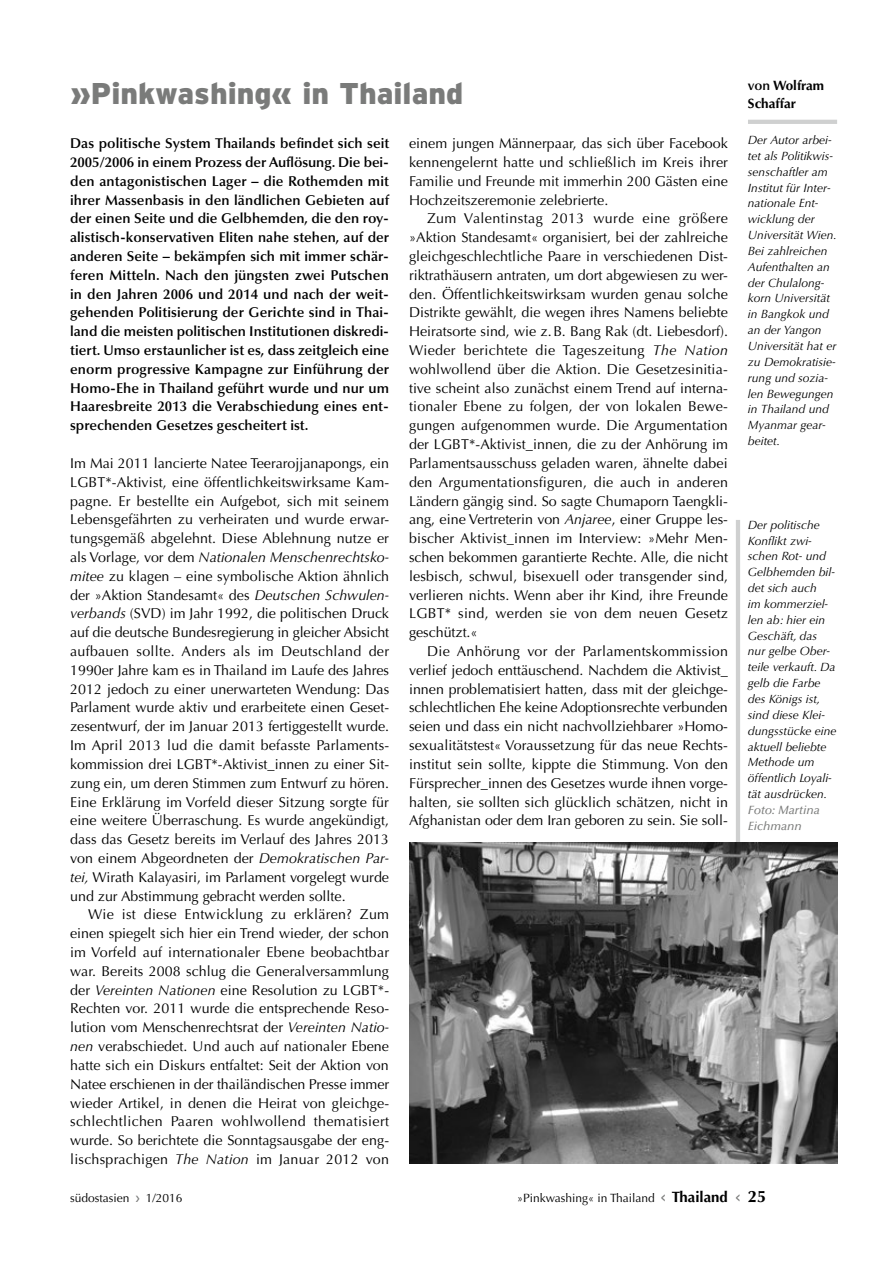
<style>
.page{position:relative;width:893px;height:1263px;background:#fff}
.page>*{position:absolute;margin:0;border:0;box-sizing:border-box;transform-origin:0 0}
.H1{font:900 30px "Interstate";color:#7a7b7a}
.Body{font:14.25px/18.8px "Optima LT Std";color:#000;text-align:justify}
.Body_1{font:14.25px/18.8px "Optima LT Std";color:#000;text-align:justify}
.Vorlauf{font:600 14.25px/18.8px "Optima LT Std";color:#000;text-align:justify}
.Autor{font:700 13.5px/17.9px "Optima LT Std";color:#000}
.Marginalie{font:italic 12px/15.9px "Optima LT Std";color:#000}
.t1{font:12px "Optima LT Std";color:#000}
.Quelle{font:italic 500 12px/15.9px "Optima LT Std";color:#7a7b7a}
.s1{font-style:italic}
.s2{font-weight:600}
.s3{font-family:"Interstate";color:#7a7b7a}
.s4{font-weight:700;font-size:15px}
.s5{font-family:"Interstate Regular 2";color:#7a7b7a}
.s6{font-weight:700;font-size:16.5px}
</style>
<div class="page">
<hr style="left:748px;top:120px;width:89px;height:4px;background:#cfd0d0">
<hr style="left:736px;top:520px;width:4px;height:371px;background:#cfd0d0">
<img style="left:409px;top:843px;width:428px;height:321px">
<p class="H1" style="left:70px;top:76px;width:395px">»Pinkwashing« in Thailand</p>
<p class="Vorlauf" style="left:70px;top:134px;width:321px">Das politische System Thailands befindet sich seit 2005/2006 in einem Prozess der Auflösung. Die bei&shy;den antagonistischen Lager – die Rothemden mit ihrer Massenbasis in den ländlichen Gebieten auf der einen Seite und die Gelbhemden, die den roy&shy;alistisch-konservativen Eliten nahe stehen, auf der anderen Seite – bekämpfen sich mit immer schär&shy;feren Mitteln. Nach den jüngsten zwei Putschen in den Jahren 2006 und 2014 und nach der weit&shy;gehenden Politisierung der Gerichte sind in Thai&shy;land die meisten politischen Institutionen diskredi&shy;tiert. Umso erstaunlicher ist es, dass zeitgleich eine enorm progressive Kampagne zur Einführung der Homo-Ehe in Thailand geführt wurde und nur um Haaresbreite 2013 die Verabschiedung eines ent&shy;sprechenden Gesetzes gescheitert ist.</p>
<p class="Body_1" style="left:70px;top:454px;width:321px">Im Mai 2011 lancierte Natee Teerarojjanapongs, ein LGBT*-Aktivist, eine öffentlichkeitswirksame Kam&shy;pagne. Er bestellte ein Aufgebot, sich mit seinem Lebensgefährten zu verheiraten und wurde erwar&shy;tungsgemäß abgelehnt. Diese Ablehnung nutze er als Vorlage, vor dem <span class="s1">Nationalen Menschenrechtsko&shy;mitee</span> zu klagen – eine symbolische Aktion ähnlich der »Aktion Standesamt« des <span class="s1">Deutschen Schwulen&shy;verbands</span> (SVD) im Jahr 1992, die politischen Druck auf die deutsche Bundesregierung in gleicher Absicht aufbauen sollte. Anders als im Deutschland der 1990er Jahre kam es in Thailand im Laufe des Jahres 2012 jedoch zu einer unerwarteten Wendung: Das Parlament wurde aktiv und erarbeitete einen Geset&shy;zesentwurf, der im Januar 2013 fertiggestellt wurde.<br>Im April 2013 lud die damit befasste Parlaments&shy;kommission drei LGBT*-Aktivist_innen zu einer Sit&shy;zung ein, um deren Stimmen zum Entwurf zu hören.<br>Eine Erklärung im Vorfeld dieser Sitzung sorgte für eine weitere Überraschung. Es wurde angekündigt, dass das Gesetz bereits im Verlauf des Jahres 2013 von einem Abgeordneten der <span class="s1">Demokratischen Par&shy;tei,</span> Wirath Kalayasiri, im Parlament vorgelegt wurde und zur Abstimmung gebracht werden sollte.</p>
<p class="Body" style="left:70px;top:905px;width:320px;text-indent:18px">Wie ist diese Entwicklung zu erklären? Zum einen spiegelt sich hier ein Trend wieder, der schon im Vorfeld auf internationaler Ebene beobachtbar war. Bereits 2008 schlug die Generalversammlung der <span class="s1">Vereinten Nationen</span> eine Resolution zu LGBT*- Rechten vor. 2011 wurde die entsprechende Reso&shy;lution vom Menschenrechtsrat der <span class="s1">Vereinten Natio&shy;nen</span> verabschiedet. Und auch auf nationaler Ebene hatte sich ein Diskurs entfaltet: Seit der Aktion von Natee erschienen in der thailändischen Presse immer wieder Artikel, in denen die Heirat von gleichge&shy;schlechtlichen Paaren wohlwollend thematisiert wurde. So berichtete die Sonntagsausgabe der eng&shy;lischsprachigen <span class="s1">The Nation</span> im Januar 2012 von</p>
<p class="Body" style="left:409px;top:134px;width:320px">einem jungen Männerpaar, das sich über Facebook kennengelernt hatte und schließlich im Kreis ihrer Familie und Freunde mit immerhin 200 Gästen eine Hochzeitszeremonie zelebrierte.</p>
<p class="Body" style="left:409px;top:209px;width:320px;text-indent:18px">Zum Valentinstag 2013 wurde eine größere »Aktion Standesamt« organisiert, bei der zahlreiche gleichgeschlechtliche Paare in verschiedenen Dist&shy;riktrathäusern antraten, um dort abgewiesen zu wer&shy;den. Öffentlichkeitswirksam wurden genau solche Distrikte gewählt, die wegen ihres Namens beliebte Heiratsorte sind, wie z.B. Bang Rak (dt. Liebesdorf).<br>Wieder berichtete die Tageszeitung <span class="s1">The Nation </span>wohlwollend über die Aktion. Die Gesetzesinitia&shy;tive scheint also zunächst einem Trend auf interna&shy;tionaler Ebene zu folgen, der von lokalen Bewe&shy;gungen aufgenommen wurde. Die Argumentation der LGBT*-Aktivist_innen, die zu der Anhörung im Parlamentsausschuss geladen waren, ähnelte dabei den Argumentationsfiguren, die auch in anderen Ländern gängig sind. So sagte Chumaporn Taengkli&shy;ang, eine Vertreterin von <span class="s1">Anjaree</span>, einer Gruppe les&shy;bischer Aktivist_innen im Interview: »Mehr Men&shy;schen bekommen garantierte Rechte. Alle, die nicht lesbisch, schwul, bisexuell oder transgender sind, verlieren nichts. Wenn aber ihr Kind, ihre Freunde LGBT* sind, werden sie von dem neuen Gesetz geschützt.«</p>
<p class="Body" style="left:409px;top:642px;width:321px;text-indent:18px">Die Anhörung vor der Parlamentskommission verlief jedoch enttäuschend. Nachdem die Aktivist_ innen problematisiert hatten, dass mit der gleichge&shy;schlechtlichen Ehe keine Adoptionsrechte verbunden seien und dass ein nicht nachvollziehbarer »Homo&shy;sexualitätstest« Voraussetzung für das neue Rechts&shy;institut sein sollte, kippte die Stimmung. Von den Fürsprecher_innen des Gesetzes wurde ihnen vorge&shy;halten, sie sollten sich glücklich schätzen, nicht in Afghanistan oder dem Iran geboren zu sein. Sie soll-</p>
<p class="Autor" style="left:748px;top:77px;width:78px"><span class="s2">von</span> Wolfram<br>Schaffar</p>
<p class="Marginalie" style="left:748px;top:132px;width:90px">Der Autor arbei&shy;tet als Politikwis&shy;senschaftler am<br>Institut für Inter&shy;nationale Ent&shy;wicklung der<br>Universität Wien.<br>Bei zahlreichen<br>Aufenthalten an der Chulalong&shy;korn Universität in Bangkok und an der Yangon<br>Universität hat er zu Demokratisie&shy;rung und sozia&shy;len Bewegungen in Thailand und<br>Myanmar gear&shy;beitet.</p>
<p class="Marginalie" style="left:748px;top:517px;width:90px">Der politische<br>Konflikt zwi&shy;schen Rot- und<br>Gelbhemden bil&shy;det sich auch<br>im kommerziel&shy;len ab: hier ein<br>Geschäft, das nur gelbe Ober&shy;teile verkauft. Da gelb die Farbe des Königs ist, sind diese Klei&shy;dungsstücke eine aktuell beliebte<br>Methode um öffentlich Loyali&shy;tät ausdrücken.</p>
<p class="Quelle" style="left:748px;top:802px;width:73px">Foto: Martina<br>Eichmann</p>
<p class="t1" style="left:70px;top:1190px;width:114px">südostasien <span class="s3">›</span> 1/2016</p>
<p class="t1" style="left:517px;top:1190px;width:251px">»Pinkwashing« in Thailand <span class="s3">&lt;</span> <span class="s4">Thailand</span> <span class="s5">&lt;</span> <span class="s6">25</span></p>
</div>
